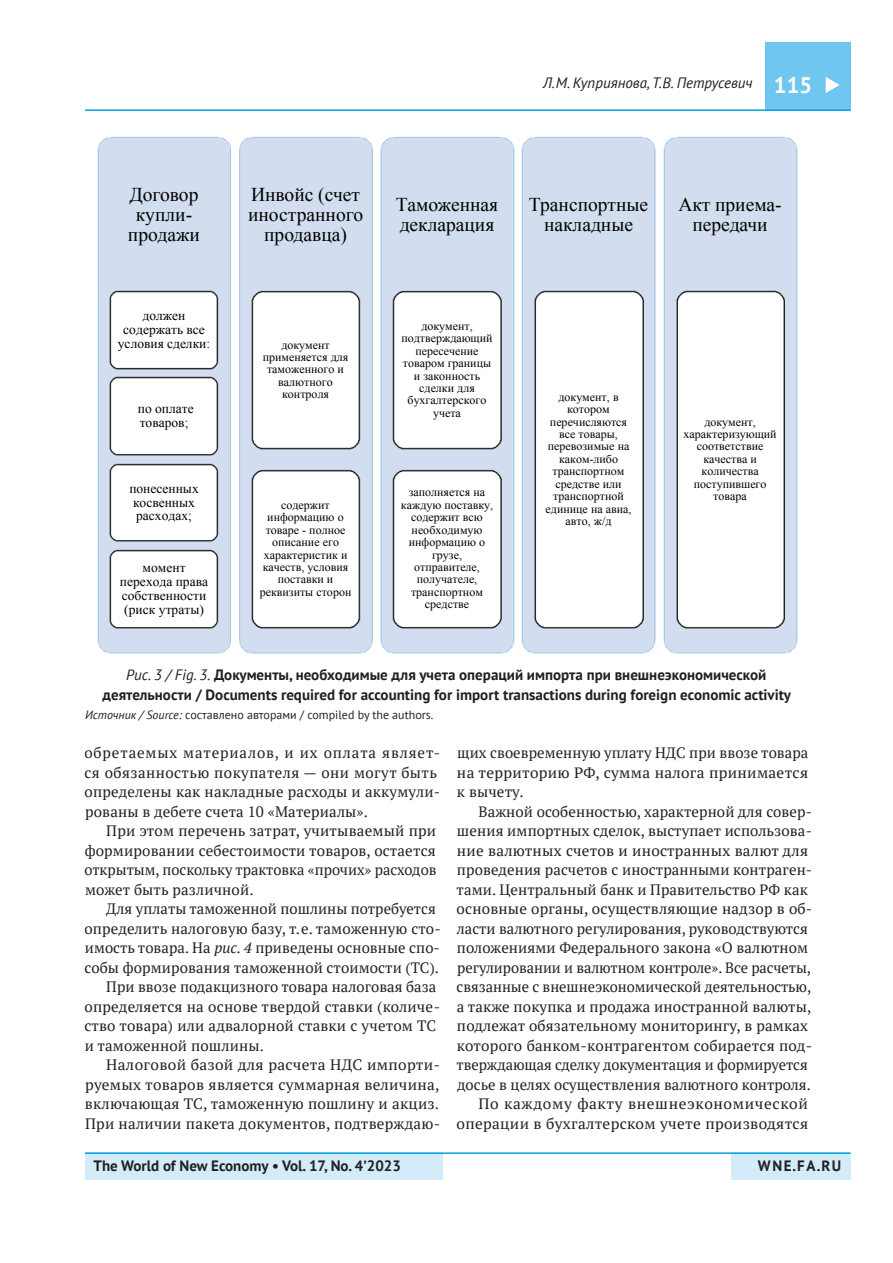
<style>
.page{position:relative;width:893px;height:1263px;background:#fff}
.page>*{position:absolute;margin:0;border:0;box-sizing:border-box;transform-origin:0 0}
.t1{font:700 22.5px "PT Sans";color:#fff}
.t2{font:19.5px/20.2px "Times New Roman";color:#000;text-align:center}
.t3{font:15px/19.5px "PT Serif";letter-spacing:.01em;color:#231f20;text-align:justify}
.t4{font:700 15px/19.5px "PT Sans";color:#231f20;text-align:center}
.t5{font:15px "PT Serif";letter-spacing:.04em;color:#231f20}
.t6{font:italic 15px "PT Sans";color:#231f20}
.t7{font:13.5px/14px "Times New Roman";color:#000;text-align:center}
.t8{font:12px/12.5px "Times New Roman";color:#000;text-align:center}
.t9{font:12px "PT Sans";color:#231f20}
.s1{font-weight:400;font-style:italic}
.s2{font-style:italic}
</style>
<div class="page">
<div style="left:765px;top:43px;width:85px;height:68px;background:#6fc6ef"></div>
<hr style="left:85px;top:109px;width:765px;height:2px;background:#00a1e3">
<div style="left:85px;top:1152px;width:357px;height:28px;background:#d4ecf9"></div>
<div style="left:731px;top:1152px;width:119px;height:28px;background:#d4ecf9"></div>
<hr style="left:85px;top:1152px;width:765px;height:2px;background:#00a1e3">
<svg style="left:826px;top:77px;width:14px;height:16px"></svg>
<img style="left:97px;top:137px;width:134px;height:516px">
<img style="left:110px;top:290px;width:109px;height:79px">
<img style="left:110px;top:377px;width:109px;height:78px">
<img style="left:110px;top:463px;width:109px;height:79px">
<img style="left:110px;top:550px;width:109px;height:78px">
<img style="left:239px;top:137px;width:133px;height:516px">
<img style="left:251px;top:290px;width:109px;height:159px">
<img style="left:251px;top:469px;width:109px;height:159px">
<div style="left:380px;top:137px;width:134px;height:516px;background:#d2deef"></div>
<img style="left:393px;top:290px;width:108px;height:159px">
<img style="left:393px;top:469px;width:108px;height:159px">
<div style="left:522px;top:137px;width:134px;height:516px;background:#d2deef"></div>
<img style="left:534px;top:290px;width:109px;height:338px">
<div style="left:663px;top:137px;width:134px;height:516px;background:#d2deef"></div>
<img style="left:675px;top:290px;width:110px;height:338px">
<h2 class="t2" style="left:128px;top:183px;width:74px">Договор купли&shy;продажи</h2>
<p class="t7" style="left:118px;top:308px;width:94px">должен содержать все условия сделки:</p>
<p class="t7" style="left:138px;top:401px;width:58px;text-align:left">по оплате товаров;</p>
<p class="t7" style="left:129px;top:481px;width:71px;text-align:left">понесенных косвенных расходах;</p>
<p class="t7" style="left:120px;top:560px;width:90px">момент перехода права собственности (риск утраты)</p>
<p class="t6" style="left:543px;top:74px;width:211px">Л.М. Куприянова, Т.В. Петрусевич</p>
<h1 class="t1" style="left:774px;top:70px;width:40px">115</h1>
<h2 class="t2" style="left:248px;top:183px;width:117px">Инвойс (счет иностранного продавца)</h2>
<p class="t8" style="left:263px;top:338px;width:87px">документ применяется для таможенного и валютного контроля</p>
<p class="t8" style="left:260px;top:498px;width:93px">содержит информацию о товаре - полное описание его характеристик и качеств, условия поставки и реквизиты сторон</p>
<h2 class="t2" style="left:396px;top:193px;width:104px;text-align:left">Таможенная декларация</h2>
<h2 class="t2" style="left:529px;top:193px;width:121px">Транспортные накладные</h2>
<h2 class="t2" style="left:678px;top:193px;width:105px">Акт приема&shy;передачи</h2>
<p class="t8" style="left:401px;top:319px;width:93px">документ, подтверждающий пересечение товаром границы и законность сделки для бухгалтерского учета</p>
<p class="t8" style="left:401px;top:486px;width:94px">заполняется на каждую поставку, содержит всю необходимую информацию о грузе, отправителе, получателе, транспортном средстве</p>
<p class="t8" style="left:546px;top:390px;width:87px">документ, в котором перечисляются все товары, перевозимые на каком-либо транспортном средстве или транспортной единице на авиа, авто, ж/д</p>
<p class="t8" style="left:684px;top:415px;width:95px">документ, характеризующий соответствие качества и количества поступившего товара</p>
<p class="t4" style="left:103px;top:665px;width:690px"><span class="s1">Рис. 3 / Fig. 3.</span> Документы, необходимые для учета операций импорта при внешнеэкономической деятельности / Documents required for accounting for import transactions during foreign economic activity</p>
<p class="t9" style="left:85px;top:707px;width:350px"><span class="s2">Источник / Source:</span> составлено авторами / compiled by the authors.</p>
<p class="t3" style="left:85px;top:743px;width:357px;text-align:left">обретаемых материалов, и их оплата являет&shy;ся обязанностью покупателя — они могут быть определены как накладные расходы и аккумули&shy;рованы в дебете счета 10 «Материалы».</p>
<p class="t3" style="left:85px;top:821px;width:353px;text-indent:22px">При этом перечень затрат, учитываемый при формировании себестоимости товаров, остается открытым, поскольку трактовка «прочих» расходов может быть различной.</p>
<p class="t3" style="left:106px;top:899px;width:331px">Для уплаты таможенной пошлины потребуется</p>
<p class="t3" style="left:85px;top:918px;width:358px">определить налоговую базу, т.е. таможенную сто-</p>
<p class="t3" style="left:85px;top:938px;width:357px">имость товара. На <span class="s2">рис. 4</span> приведены основные спо-</p>
<p class="t3" style="left:85px;top:957px;width:356px">собы формирования таможенной стоимости (ТС).</p>
<p class="t3" style="left:106px;top:977px;width:331px">При ввозе подакцизного товара налоговая база</p>
<p class="t3" style="left:85px;top:996px;width:357px">определяется на основе твердой ставки (количе-</p>
<p class="t3" style="left:85px;top:1016px;width:353px">ство товара) или адвалорной ставки с учетом ТС</p>
<p class="t3" style="left:85px;top:1035px;width:181px">и таможенной пошлины.</p>
<p class="t3" style="left:106px;top:1055px;width:335px">Налоговой базой для расчета НДС импорти-</p>
<p class="t3" style="left:85px;top:1074px;width:356px">руемых товаров является суммарная величина,</p>
<p class="t3" style="left:85px;top:1094px;width:356px">включающая ТС, таможенную пошлину и акциз.</p>
<p class="t3" style="left:85px;top:1113px;width:357px">При наличии пакета документов, подтверждаю-</p>
<p class="t3" style="left:457px;top:743px;width:353px">щих своевременную уплату НДС при ввозе товара на территорию РФ, сумма налога принимается к вычету.</p>
<p class="t3" style="left:478px;top:801px;width:335px">Важной особенностью, характерной для совер-</p>
<p class="t3" style="left:457px;top:821px;width:357px">шения импортных сделок, выступает использова-</p>
<p class="t3" style="left:457px;top:840px;width:353px">ние валютных счетов и иностранных валют для</p>
<p class="t3" style="left:457px;top:860px;width:357px">проведения расчетов с иностранными контраген-</p>
<p class="t3" style="left:457px;top:879px;width:353px">тами. Центральный банк и Правительство РФ как</p>
<p class="t3" style="left:457px;top:899px;width:357px">основные органы, осуществляющие надзор в об-</p>
<p class="t3" style="left:457px;top:918px;width:353px">ласти валютного регулирования, руководствуются</p>
<p class="t3" style="left:457px;top:938px;width:353px">положениями Федерального закона «О валютном</p>
<p class="t3" style="left:457px;top:957px;width:355px">регулировании и валютном контроле». Все расчеты,</p>
<p class="t3" style="left:457px;top:977px;width:356px">связанные с внешнеэкономической деятельностью,</p>
<p class="t3" style="left:457px;top:996px;width:356px">а также покупка и продажа иностранной валюты,</p>
<p class="t3" style="left:457px;top:1016px;width:353px">подлежат обязательному мониторингу, в рамках</p>
<p class="t3" style="left:457px;top:1035px;width:357px">которого банком-контрагентом собирается под-</p>
<p class="t3" style="left:457px;top:1055px;width:353px">тверждающая сделку документация и формируется</p>
<p class="t3" style="left:457px;top:1074px;width:355px">досье в целях осуществления валютного контроля.</p>
<p class="t5" style="left:478px;top:1094px;width:331px">По каждому факту внешнеэкономической</p>
<p class="t3" style="left:457px;top:1113px;width:353px">операции в бухгалтерском учете производятся</p>
<p class="t4" style="left:94px;top:1156px;width:309px">The World of New Economy • Vol. 17, No. 4’2023</p>
<p class="t4" style="left:758px;top:1156px;width:85px">wne.fa.ru</p>
</div>
